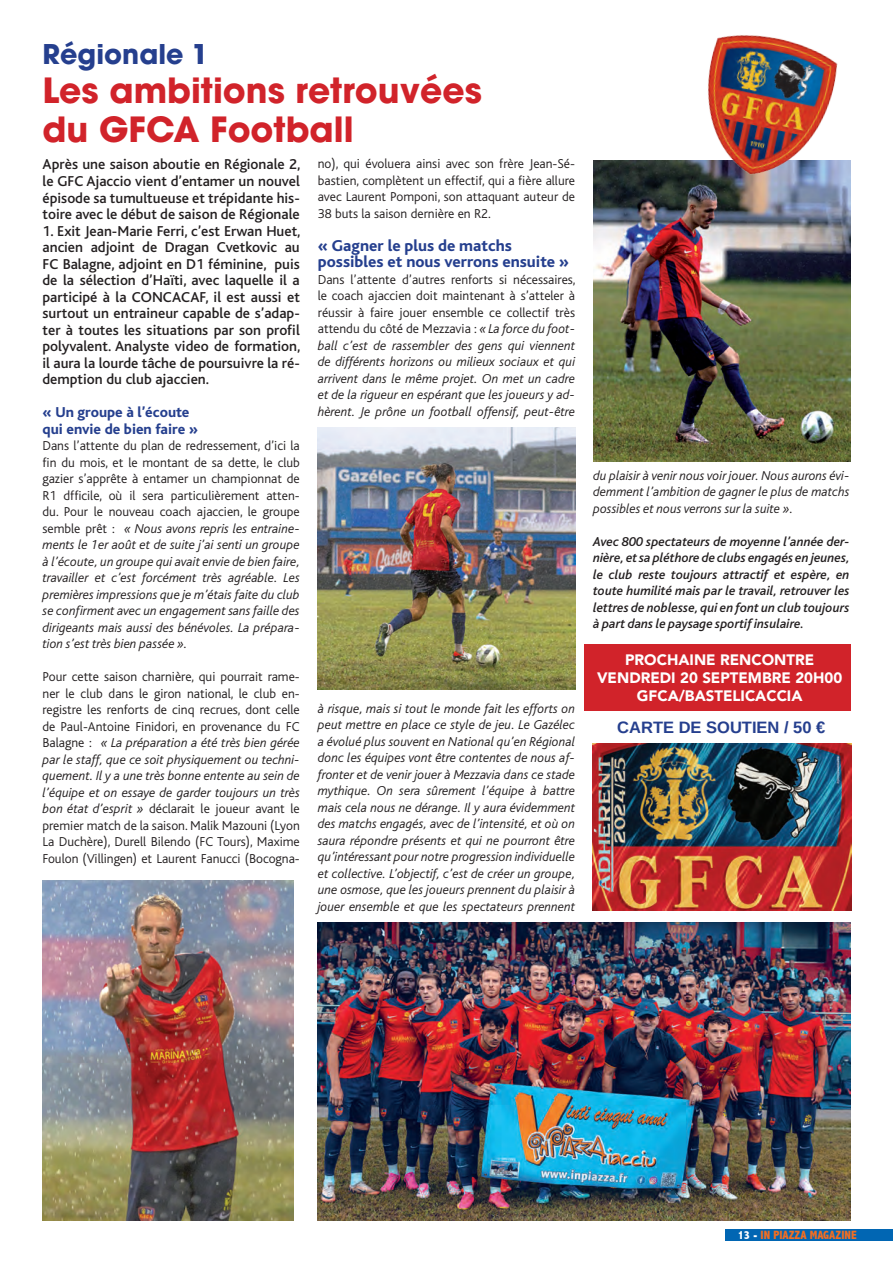
<style>
.page{position:relative;width:893px;height:1263px;background:#fff}
.page>*{position:absolute;margin:0;border:0;box-sizing:border-box;transform-origin:0 0}
.t1{font:700 34.5px/39px "Avant Garde";color:#d1232a}
.t2{font:700 27px "Avant Garde";color:#253f8e}
.t3{font:800 16.5px/16.5px "Bliss";color:#253f8e}
.t4{font:700 16.5px "Arimo";color:#253f8e}
.t5{font:500 15px/16.5px "Bliss";color:#231f20;text-align:justify}
.t6{font:900 15px/18px "Avenir";color:#fff;text-align:center}
.t7{font:800 15px/16.5px "Bliss";color:#253f8e}
.t8{font:italic 300 13.5px/16.5px "Bliss";color:#231f20;text-align:justify}
.t9{font:300 13.5px/16.5px "Bliss";color:#231f20;text-align:justify}
.t10{font:italic 500 13.5px/16.5px "Bliss";color:#231f20;text-align:justify}
.t11{font:800 condensed 12px "Abadi";color:#f36e21}
.s1{font-style:normal}
.s2{font-style:italic}
.s3{color:#fff}
</style>
<div class="page">
<div style="left:725px;top:1229px;width:168px;height:11px;background:#0166b3"></div>
<img style="left:318px;top:922px;width:532px;height:298px">
<img style="left:318px;top:427px;width:257px;height:263px">
<img style="left:43px;top:880px;width:250px;height:340px">
<img style="left:593px;top:161px;width:257px;height:300px">
<img style="left:684px;top:35px;width:163px;height:158px">
<img style="left:592px;top:743px;width:259px;height:168px">
<img style="left:599px;top:757px;width:11px;height:76px">
<img style="left:612px;top:757px;width:1px;height:134px">
<img style="left:614px;top:758px;width:11px;height:58px">
<img style="left:836px;top:756px;width:3px;height:19px">
<div style="left:584px;top:645px;width:266px;height:66px;background:#d1232a"></div>
<h2 class="t2" style="left:43px;top:36px;width:168px">Régionale 1</h2>
<h1 class="t1" style="left:43px;top:70px;width:441px">Les ambitions retrouvées du GFCA Football</h1>
<p class="t5" style="left:43px;top:157px;width:259px">Après une saison aboutie en Régionale 2, le GFC Ajaccio vient d’entamer un nouvel épisode sa tumultueuse et trépidante his&shy;toire avec le début de saison de Régionale</p>
<p class="t5" style="left:43px;top:223px;width:259px">1. Exit Jean-Marie Ferri, c’est Erwan Huet, ancien adjoint de Dragan Cvetkovic au FC Balagne, adjoint en D1 féminine, puis de la sélection d’Haïti, avec laquelle il a participé à la CONCACAF, il est aussi et surtout un entraineur capable de s’adap&shy;ter à toutes les situations par son profil polyvalent. Analyste video de formation, il aura la lourde tâche de poursuivre la ré&shy;demption du club ajaccien.</p>
<p class="t7" style="left:43px;top:404px;width:157px">« Un groupe à l’écoute qui envie de bien faire »</p>
<p class="t8" style="left:43px;top:438px;width:259px"><span class="s1">Dans l’attente du plan de redressement, d’ici la fin du mois, et le montant de sa dette, le club gazier s’apprête à entamer un championnat de R1 dfficile, où il sera particulièrement atten&shy;du. Pour le nouveau coach ajaccien, le groupe semble prêt :</span> « Nous avons repris les entraine&shy;ments le 1er août et de suite j’ai senti un groupe à l’écoute, un groupe qui avait envie de bien faire, travailler et c’est forcément très agréable. Les premières impressions que je m’étais faite du club se confirment avec un engagement sans faille des dirigeants mais aussi des bénévoles. La prépara&shy;tion s’est très bien passée ».</p>
<p class="t9" style="left:43px;top:669px;width:259px">Pour cette saison charnière, qui pourrait rame&shy;ner le club dans le giron national, le club en&shy;registre les renforts de cinq recrues, dont celle de Paul-Antoine Finidori, en provenance du FC Balagne : <span class="s2">« La préparation a été très bien gérée par le staff, que ce soit physiquement ou techni&shy;quement. Il y a une très bonne entente au sein de l’équipe et on essaye de garder toujours un très bon état d’esprit »</span> déclarait le joueur avant le premier match de la saison. Malik Mazouni (Lyon La Duchère), Durell Bilendo (FC Tours), Maxime Foulon (Villingen) et Laurent Fanucci (Bocogna-</p>
<p class="t9" style="left:318px;top:156px;width:259px">no), qui évoluera ainsi avec son frère Jean-Sé&shy;bastien, complètent un effectif, qui a fière allure avec Laurent Pomponi, son attaquant auteur de 38 buts la saison dernière en R2.</p>
<p class="t3" style="left:318px;top:238px;width:253px">« Gagner le plus de matchs possibles et nous verrons ensuite »</p>
<p class="t8" style="left:318px;top:271px;width:259px"><span class="s1">Dans l’attente d’autres renforts si nécessaires, le coach ajaccien doit maintenant à s’atteler à réussir à faire jouer ensemble ce collectif très attendu du côté de Mezzavia :</span> « La force du foot&shy;ball c’est de rassembler des gens qui viennent de différents horizons ou milieux sociaux et qui arrivent dans le même projet. On met un cadre et de la rigueur en espérant que les joueurs y ad&shy;hèrent. Je prône un football offensif, peut-être</p>
<p class="t8" style="left:318px;top:700px;width:259px">à risque, mais si tout le monde fait les efforts on peut mettre en place ce style de jeu. Le Gazélec a évolué plus souvent en National qu’en Régional donc les équipes vont être contentes de nous af&shy;fronter et de venir jouer à Mezzavia dans ce stade mythique. On sera sûrement l’équipe à battre mais cela nous ne dérange. Il y aura évidemment des matchs engagés, avec de l’intensité, et où on saura répondre présents et qui ne pourront être qu’intéressant pour notre progression individuelle et collective. L’objectif, c’est de créer un groupe, une osmose, que les joueurs prennent du plaisir à jouer ensemble et que les spectateurs prennent</p>
<p class="t8" style="left:593px;top:467px;width:258px">du plaisir à venir nous voir jouer. Nous aurons évi&shy;demment l’ambition de gagner le plus de matchs possibles et nous verrons sur la suite »<span class="s1">.</span></p>
<p class="t10" style="left:593px;top:533px;width:258px">Avec 800 spectateurs de moyenne l’année der&shy;nière, et sa pléthore de clubs engagés en jeunes, le club reste toujours attractif et espère, en toute humilité mais par le travail, retrouver les lettres de noblesse, qui en font un club toujours à part dans le paysage sportif insulaire.</p>
<p class="t6" style="left:597px;top:650px;width:247px">PROCHAINE RENCONTRE<br>VENDREDI 20 SEPTEMBRE 20H00<br>GFCA/BASTELICACCIA</p>
<p class="t4" style="left:617px;top:716px;width:210px">CARTE DE SOUTIEN / 50 €</p>
<p class="t11" style="left:738px;top:1228px;width:120px"><span class="s3">13 -</span> IN PIAZZA MAGAZINE</p>
</div>
